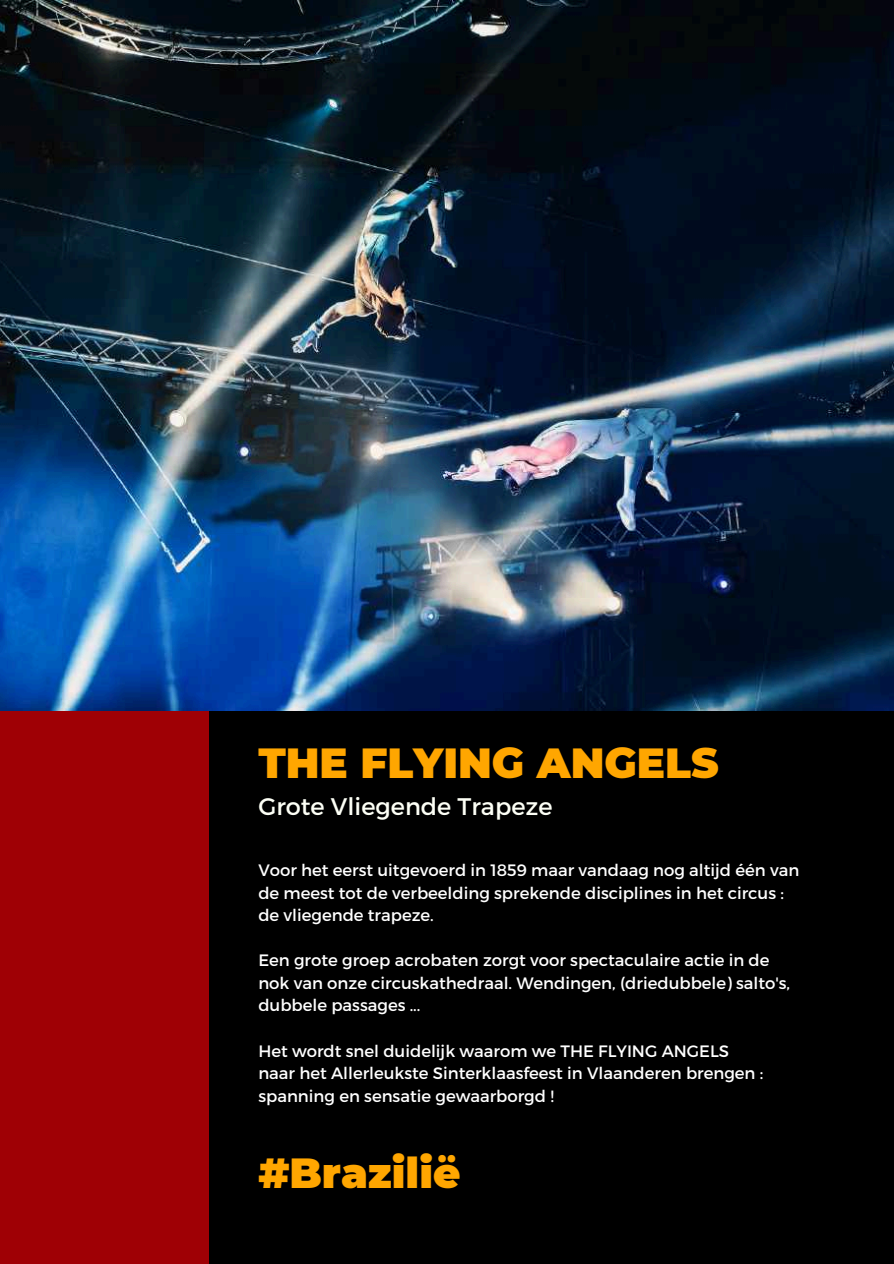
<style>
.page{position:relative;width:894px;height:1264px;background:#fff}
.page>*{position:absolute;margin:0;border:0;box-sizing:border-box;transform-origin:0 0}
.t1{font:900 42px "Montserrat";color:#ffa600}
.t2{font:24px "Montserrat";color:#fdfff6}
.t3{font:16.5px/22.5px "Montserrat";color:#fff}
</style>
<div class="page">
<div style="left:0;top:0;width:893px;height:1263px;background:#000"></div>
<div style="left:0;top:0;width:208px;height:1263px;background:#9f0005"></div>
<img style="left:0;top:0;width:893px;height:710px">
<h1 class="t1" style="left:258px;top:737px;width:461px">THE FLYING ANGELS</h1>
<h2 class="t2" style="left:258px;top:791px;width:295px">Grote Vliegende Trapeze</h2>
<p class="t3" style="left:258px;top:858px;width:542px">Voor het eerst uitgevoerd in 1859 maar vandaag nog altijd één van de meest tot de verbeelding sprekende disciplines in het circus : de vliegende trapeze.</p>
<p class="t3" style="left:258px;top:948px;width:533px">Een grote groep acrobaten zorgt voor spectaculaire actie in de nok van onze circuskathedraal. Wendingen, (driedubbele) salto's, dubbele passages ...</p>
<p class="t3" style="left:258px;top:1038px;width:506px">Het wordt snel duidelijk waarom we THE FLYING ANGELS naar het Allerleukste Sinterklaasfeest in Vlaanderen brengen : spanning en sensatie gewaarborgd !</p>
<h1 class="t1" style="left:258px;top:1147px;width:203px">#Brazilië</h1>
</div>
